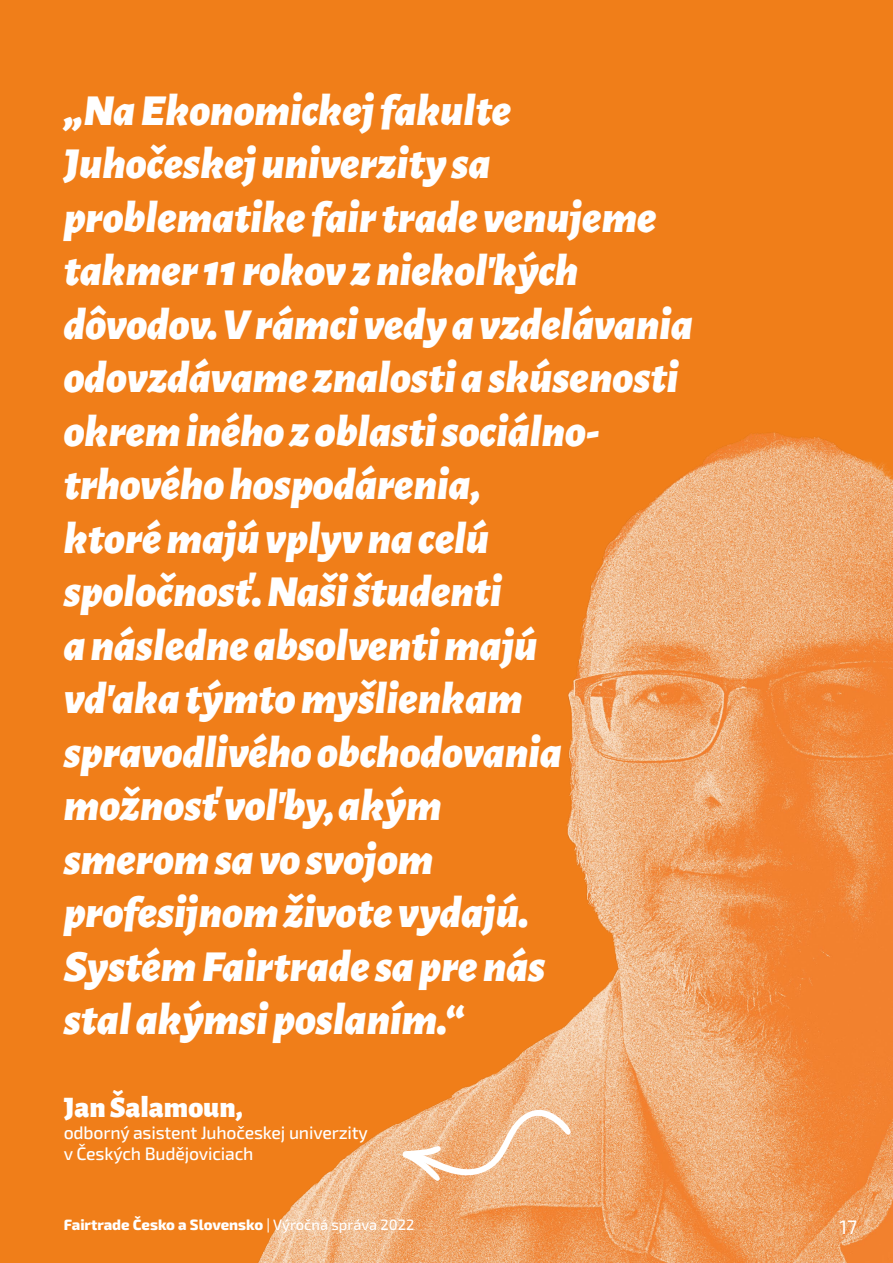
<style>
.page{position:relative;width:893px;height:1263px;background:#f07e19}
.page>*{position:absolute;margin:0;border:0;box-sizing:border-box;transform-origin:0 0}
.t1{font:italic 900 44.55px/53.6px "Alegreya Sans";color:#fff}
.t2{font:900 30px "Alegreya Sans";color:#fff}
.t3{font:19.5px "Exo 2";color:#fff}
.t4{font:500 18px/21.6px "Exo 2";letter-spacing:-.01em;color:#fff}
.t5{font:800 15px "Exo 2";color:#fff}
.s1{font-weight:500}
</style>
<div class="page">
<img style="left:258px;top:432px;width:635px;height:831px">
<svg style="left:402px;top:1107px;width:169px;height:74px;background:#f1bd91"></svg>
<p class="t1" style="left:64px;top:80px;width:630px">„Na Ekonomickej fakulte<br>Juhočeskej univerzity sa problematike fair trade venujeme takmer 11 rokov z niekoľkých dôvodov. V rámci vedy a vzdelávania odovzdávame znalosti a skúsenosti okrem iného z oblasti sociálno&shy;trhového hospodárenia,<br>ktoré majú vplyv na celú spoločnosť. Naši študenti<br>a následne absolventi majú<br>vďaka týmto myšlienkam spravodlivého obchodovania možnosť voľby, akým<br>smerom sa vo svojom<br>profesijnom živote vydajú.<br>Systém Fairtrade sa pre nás<br>stal akýmsi poslaním.“</p>
<p class="t2" style="left:64px;top:1083px;width:180px">Jan Šalamoun,</p>
<p class="t4" style="left:64px;top:1122px;width:306px">odborný asistent Juhočeskej univerzity v Českých Budějoviciach</p>
<p class="t5" style="left:64px;top:1215px;width:352px">Fairtrade Česko a Slovensko <span class="s1">| Výročná správa 2022</span></p>
<p class="t3" style="left:839px;top:1216px;width:19px">17</p>
</div>
